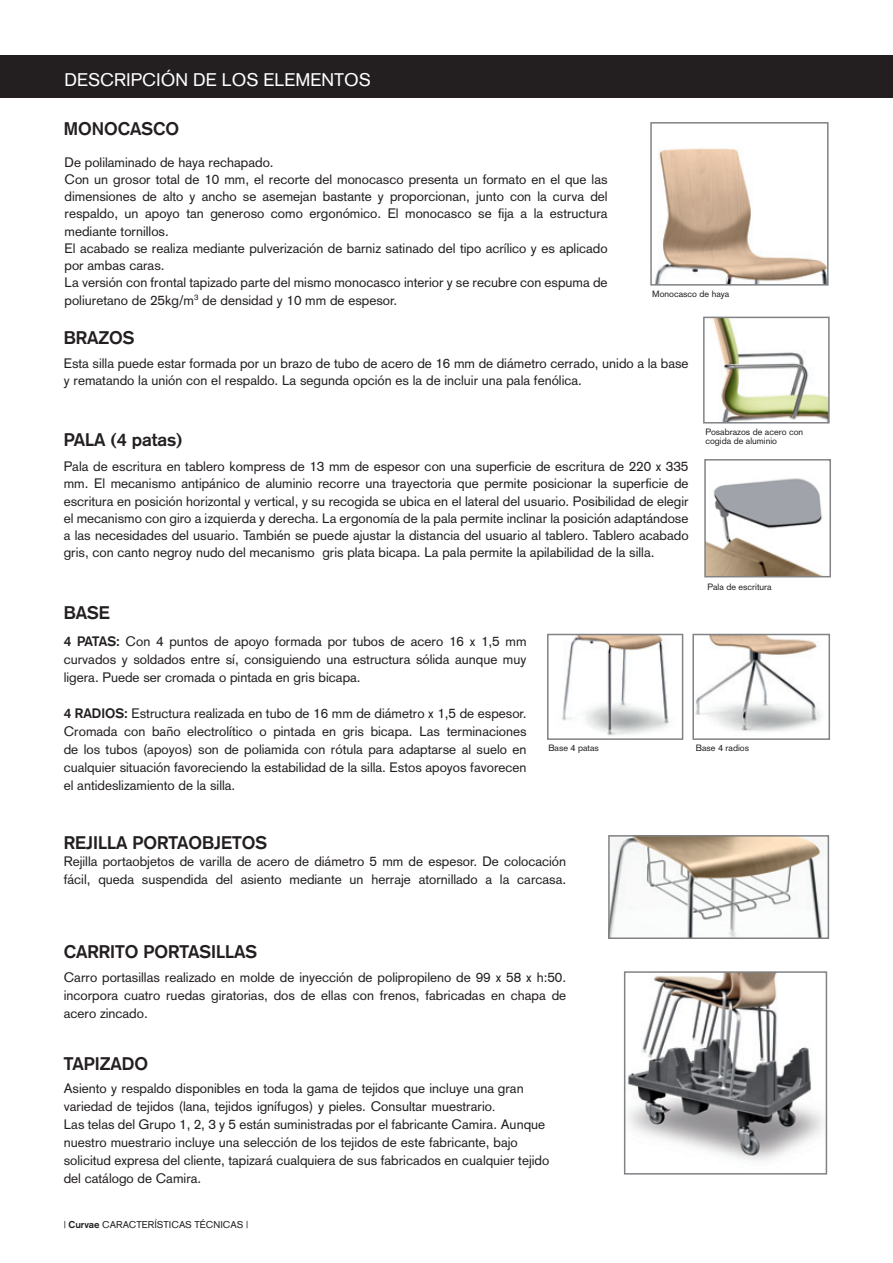
<style>
.page{position:relative;width:893px;height:1263px;background:#fff}
.page>*{position:absolute;margin:0;border:0;box-sizing:border-box;transform-origin:0 0}
.t1{font:700 18px "Akzidenz Grotesk";color:#231f20}
.t2{font:18px "Akzidenz Grotesk";color:#fff}
.t3{font:13.5px/18px "Akzidenz Grotesk";color:#231f20}
.t4{font:9.75px "Akzidenz Grotesk";color:#231f20}
.t5{font:9px/9.8px "Akzidenz Grotesk";color:#231f20}
.s1{font-weight:700}
.s2{font-family:"Minion Pro"}
</style>
<div class="page">
<div style="left:0;top:55px;width:893px;height:43px;background:#231f20"></div>
<img style="left:611px;top:838px;width:213px;height:98px">
<div style="left:608px;top:835px;width:221px;height:104px;border:2px solid #808285"></div>
<img style="left:627px;top:974px;width:197px;height:187px">
<div style="left:624px;top:971px;width:203px;height:203px;border:2px solid #808285"></div>
<img style="left:561px;top:637px;width:108px;height:99px">
<div style="left:547px;top:634px;width:136px;height:106px;border:2px solid #808285"></div>
<img style="left:695px;top:637px;width:126px;height:95px">
<div style="left:692px;top:634px;width:138px;height:106px;border:2px solid #808285"></div>
<img style="left:655px;top:148px;width:171px;height:135px">
<div style="left:650px;top:122px;width:179px;height:164px;border:2px solid #808285"></div>
<img style="left:713px;top:320px;width:114px;height:100px">
<div style="left:703px;top:317px;width:127px;height:106px;border:2px solid #808285"></div>
<img style="left:707px;top:478px;width:116px;height:96px">
<div style="left:704px;top:459px;width:127px;height:118px;border:2px solid #808285"></div>
<p class="t2" style="left:65px;top:69px;width:308px">DESCRIPCIÓN DE LOS ELEMENTOS</p>
<p class="t1" style="left:64px;top:118px;width:117px">MONOCASCO</p>
<p class="t3" style="left:65px;top:153px;width:211px">De polilaminado de haya rechapado.</p>
<p class="t3" style="left:65px;top:171px;width:544px;line-height:17.2px;text-align:justify">Con un grosor total de 10 mm, el recorte del monocasco presenta un formato en el que las dimensiones de alto y ancho se asemejan bastante y proporcionan, junto con la curva del respaldo, un apoyo tan generoso como ergonómico. El monocasco se fija a la estructura mediante tornillos.</p>
<p class="t3" style="left:65px;top:240px;width:544px;line-height:17.2px">El acabado se realiza mediante pulverización de barniz satinado del tipo acrílico y es aplicado por ambas caras.</p>
<p class="t3" style="left:65px;top:274px;width:544px;line-height:17.2px">La versión con frontal tapizado parte del mismo monocasco interior y se recubre con espuma de poliuretano de 25kg/m<sup>3</sup> de densidad y 10 mm de espesor.</p>
<p class="t1" style="left:64px;top:327px;width:72px">BRAZOS</p>
<p class="t5" style="left:652px;top:289px;width:79px">Monocasco de haya</p>
<p class="t3" style="left:64px;top:354px;width:626px;line-height:17.2px">Esta silla puede estar formada por un brazo de tubo de acero de 16 mm de diámetro cerrado, unido a la base y rematando la unión con el respaldo. La segunda opción es la de incluir una pala fenólica.</p>
<p class="t1" style="left:64px;top:429px;width:120px">PALA (4 patas)</p>
<p class="t5" style="left:705px;top:427px;width:99px">Posabrazos de acero con cogida de aluminio</p>
<p class="t3" style="left:64px;top:458px;width:626px;line-height:17.2px;text-align:justify">Pala de escritura en tablero kompress de 13 mm de espesor con una superficie de escritura de 220 x 335 mm. El mecanismo antipánico de aluminio recorre una trayectoria que permite posicionar la superficie de escritura en posición horizontal y vertical, y su recogida se ubica en el lateral del usuario. Posibilidad de elegir el mecanismo con giro a izquierda y derecha. La ergonomía de la pala permite inclinar la posición adaptándose a las necesidades del usuario. También se puede ajustar la distancia del usuario al tablero. Tablero acabado gris, con canto negroy nudo del mecanismo gris plata bicapa. La pala permite la apilabilidad de la silla.</p>
<p class="t1" style="left:64px;top:602px;width:48px">BASE</p>
<p class="t5" style="left:707px;top:582px;width:66px">Pala de escritura</p>
<p class="t3" style="left:64px;top:632px;width:464px;text-align:justify"><span class="s1">4 PATAS:</span> Con 4 puntos de apoyo formada por tubos de acero 16 x 1,5 mm curvados y soldados entre sí, consiguiendo una estructura sólida aunque muy ligera. Puede ser cromada o pintada en gris bicapa.</p>
<p class="t3" style="left:64px;top:704px;width:464px;text-align:justify"><span class="s1">4 RADIOS:</span> Estructura realizada en tubo de 16 mm de diámetro x 1,5 de espesor.<br>Cromada con baño electrolítico o pintada en gris bicapa. Las terminaciones de los tubos (apoyos) son de poliamida con rótula para adaptarse al suelo en cualquier situación favoreciendo la estabilidad de la silla. Estos apoyos favorecen el antideslizamiento de la silla.</p>
<p class="t1" style="left:64px;top:832px;width:205px">REJILLA PORTAOBJETOS</p>
<p class="t5" style="left:548px;top:743px;width:52px">Base 4 patas</p>
<p class="t5" style="left:696px;top:743px;width:55px">Base 4 radios</p>
<p class="t3" style="left:64px;top:853px;width:504px">Rejilla portaobjetos de varilla de acero de diámetro 5 mm de espesor. De colocación fácil, queda suspendida del asiento mediante un herraje atornillado a la carcasa.</p>
<p class="t1" style="left:64px;top:941px;width:195px">CARRITO PORTASILLAS</p>
<p class="t3" style="left:64px;top:968px;width:504px;text-align:justify">Carro portasillas realizado en molde de inyección de polipropileno de 99 x 58 x h:50. incorpora cuatro ruedas giratorias, dos de ellas con frenos, fabricadas en chapa de acero zincado.</p>
<p class="t1" style="left:64px;top:1053px;width:86px">TAPIZADO</p>
<p class="t3" style="left:64px;top:1079px;width:487px">Asiento y respaldo disponibles en toda la gama de tejidos que incluye una gran variedad de tejidos (lana, tejidos ignífugos) y pieles. Consultar muestrario<span class="s2">.<br></span>Las telas del Grupo 1, 2, 3 y 5 están suministradas por el fabricante Camira. Aunque nuestro muestrario incluye una selección de los tejidos de este fabricante, bajo solicitud expresa del cliente, tapizará cualquiera de sus fabricados en cualquier tejido del catálogo de Camira.</p>
<p class="t4" style="left:64px;top:1219px;width:186px">| <span class="s1">Curvae</span> CARACTERÍSTICAS TÉCNICAS |</p>
</div>
